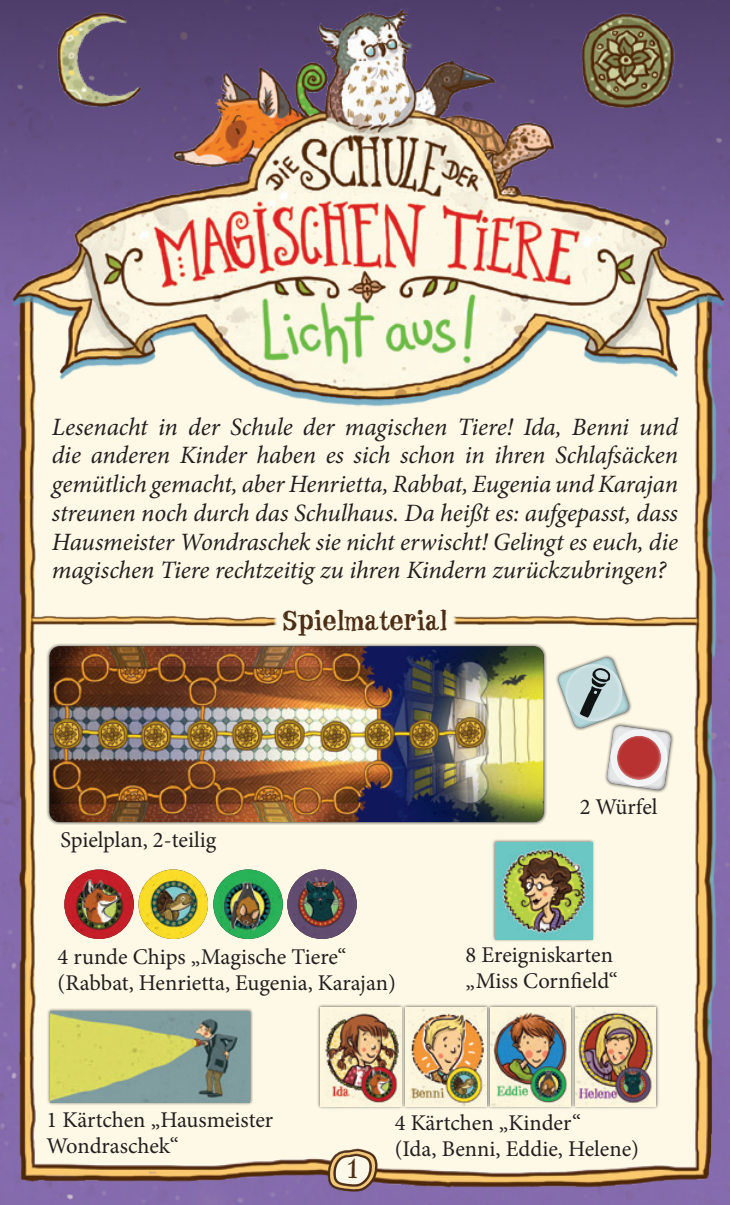
<style>
.page{position:relative;width:730px;height:1205px;background:#fff}
.page>*{position:absolute;margin:0;border:0;box-sizing:border-box;transform-origin:0 0}
.t1{font:27.5px "Blue Century";letter-spacing:.04em;color:#4b2c15}
.t2{font:italic 25px/28.8px "Minion Pro";letter-spacing:-.005em;color:#231f20;text-align:justify}
.t3{font:25px "Blue Century";color:#4c2f16}
.t4{font:22.5px/25.8px "Minion Pro";letter-spacing:-.005em;color:#231f20}
</style>
<div class="page">
<img style="left:0;top:886px;width:730px;height:319px">
<img style="left:0;top:445px;width:730px;height:203px">
<img style="left:0;top:648px;width:730px;height:238px">
<svg style="left:327px;top:1146px;width:53px;height:47px;background:#c0ac99"></svg>
<div style="left:13px;top:293px;width:711px;height:149px;background:#4e97ba;opacity:.75"></div>
<img style="left:0;top:304px;width:730px;height:132px">
<img style="left:0;top:0;width:730px;height:304px">
<img style="left:30px;top:592px;width:246px;height:54px">
<div style="left:46px;top:643px;width:501px;height:182px;background:#231f20;opacity:.75"></div>
<img style="left:50px;top:646px;width:494px;height:176px">
<div style="left:47px;top:1008px;width:206px;height:97px;background:#231f20;opacity:.75"></div>
<img style="left:50px;top:1011px;width:200px;height:91px">
<div style="left:492px;top:839px;width:103px;height:103px;background:#231f20;opacity:.75"></div>
<img style="left:495px;top:842px;width:97px;height:97px">
<img style="left:287px;top:869px;width:70px;height:70px;border-radius:35px">
<img style="left:213px;top:869px;width:70px;height:70px;border-radius:35px">
<img style="left:139px;top:869px;width:69px;height:70px;border-radius:35px">
<img style="left:64px;top:869px;width:70px;height:70px;border-radius:35px">
<div style="left:487px;top:1004px;width:87px;height:105px;background:#231f20;opacity:.75"></div>
<img style="left:490px;top:1007px;width:81px;height:99px">
<div style="left:572px;top:1004px;width:87px;height:105px;background:#231f20;opacity:.75"></div>
<img style="left:575px;top:1007px;width:81px;height:99px">
<div style="left:317px;top:1004px;width:88px;height:105px;background:#231f20;opacity:.75"></div>
<img style="left:321px;top:1007px;width:80px;height:99px">
<div style="left:402px;top:1004px;width:88px;height:105px;background:#231f20;opacity:.75"></div>
<img style="left:406px;top:1007px;width:80px;height:99px">
<img style="left:453px;top:592px;width:246px;height:54px">
<svg style="left:556px;top:654px;width:120px;height:140px;background:#ded5ca"></svg>
<p class="t2" style="left:52px;top:412px;width:628px">Lesenacht in der Schule der magischen Tiere! Ida, Benni und die anderen Kinder haben es sich schon in ihren Schlafsäcken gemütlich gemacht, aber Henrietta, Rabbat, Eugenia und Karajan streunen noch durch das Schulhaus. Da heißt es: aufgepasst, dass Hausmeister Wondraschek sie nicht erwischt! Gelingt es euch, die magischen Tiere rechtzeitig zu ihren Kindern zurückzubringen?</p>
<p class="t1" style="left:283px;top:602px;width:165px">Spielmaterial</p>
<p class="t4" style="left:61px;top:827px;width:157px">Spielplan, 2-teilig</p>
<p class="t4" style="left:58px;top:944px;width:340px">4 runde Chips „Magische Tiere“ (Rabbat, Henrietta, Eugenia, Karajan)</p>
<p class="t4" style="left:580px;top:794px;width:79px">2 Würfel</p>
<p class="t4" style="left:466px;top:942px;width:154px">8 Ereigniskarten „Miss Cornfield“</p>
<p class="t4" style="left:47px;top:1107px;width:228px">1 Kärtchen „Hausmeister<br>Wondraschek“</p>
<p class="t3" style="left:346px;top:1153px;width:14px">1</p>
<p class="t4" style="left:395px;top:1110px;width:246px">4 Kärtchen „Kinder“<br>(Ida, Benni, Eddie, Helene)</p>
</div>
